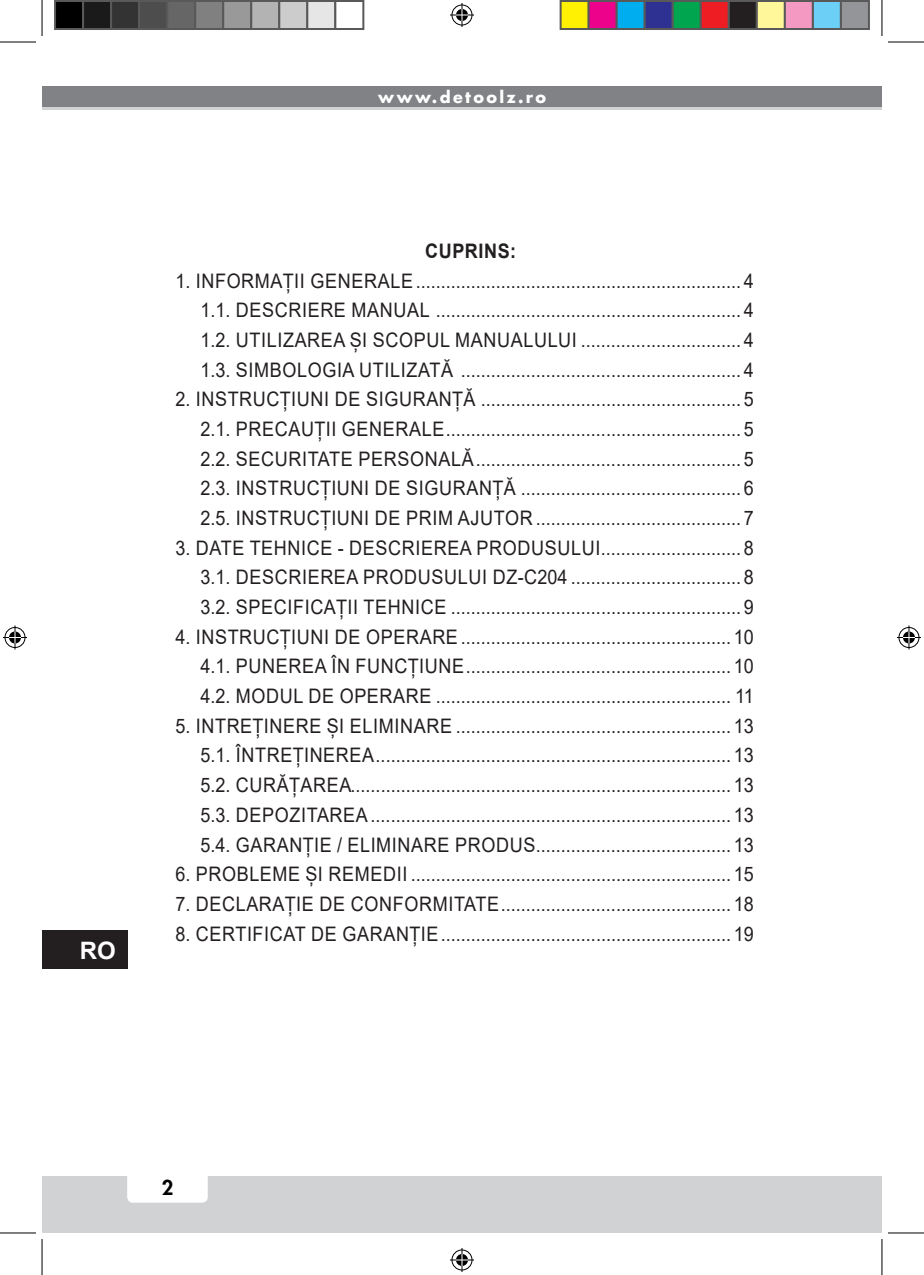
<style>
.page{position:relative;width:924px;height:1275px;background:#fff}
.page>*{position:absolute;margin:0;border:0;box-sizing:border-box;transform-origin:0 0}
.t1{font:700 24px "Arial";color:#fff}
.Cuprins-2{font:20px "Arial";letter-spacing:.035em;color:#231f20;scale:.9 1}
.Cuprins-1{font:20px "Arial";letter-spacing:.035em;color:#231f20;scale:.9 1}
.Testo_normale{font:700 20px "Arial";letter-spacing:.035em;color:#231f20;scale:.9 1}
.t2{font:800 20px "Futura";color:#000}
.t3{font:700 16px "Futura";letter-spacing:.15em;color:#fff}
</style>
<div class="page">
<div style="left:42px;top:1176px;width:839px;height:57px;background:#d1d2d4"></div>
<div style="left:127px;top:1162px;width:81px;height:40px;background:#fff;border-radius:6px"></div>
<div style="left:42px;top:86px;width:839px;height:24px;background:#808285"></div>
<hr style="left:42px;top:107px;width:839px;height:3px;background:#d1d2d4">
<div style="left:42px;top:930px;width:85px;height:39px;background:#231f20"></div>
<hr style="left:0;top:42px;width:36px;height:1px;background:#000">
<hr style="left:887px;top:42px;width:36px;height:1px;background:#000">
<hr style="left:0;top:1232px;width:36px;height:1px;background:#000">
<hr style="left:887px;top:1232px;width:36px;height:1px;background:#000">
<hr style="left:42px;top:0;width:1px;height:36px;background:#000">
<hr style="left:42px;top:1239px;width:1px;height:36px;background:#000">
<hr style="left:881px;top:0;width:1px;height:36px;background:#000">
<hr style="left:881px;top:1239px;width:1px;height:36px;background:#000">
<svg style="left:450px;top:3px;width:24px;height:24px"></svg>
<svg style="left:450px;top:1248px;width:24px;height:24px"></svg>
<svg style="left:3px;top:625px;width:24px;height:24px"></svg>
<svg style="left:897px;top:625px;width:23px;height:24px"></svg>
<div style="left:55px;top:1px;width:28px;height:28px;background:#000"></div>
<div style="left:54px;top:0;width:30px;height:30px;border:2px solid #595959"></div>
<div style="left:83px;top:1px;width:28px;height:28px;background:#1a1a1a"></div>
<div style="left:82px;top:0;width:30px;height:30px;border:2px solid #595959"></div>
<div style="left:111px;top:1px;width:28px;height:28px;background:#333"></div>
<div style="left:110px;top:0;width:30px;height:30px;border:2px solid #595959"></div>
<div style="left:139px;top:1px;width:28px;height:28px;background:#4d4d4d"></div>
<div style="left:138px;top:0;width:30px;height:30px;border:2px solid #595959"></div>
<div style="left:167px;top:1px;width:28px;height:28px;background:#666"></div>
<div style="left:166px;top:0;width:30px;height:30px;border:2px solid #595959"></div>
<div style="left:195px;top:1px;width:28px;height:28px;background:#808080"></div>
<div style="left:194px;top:0;width:30px;height:30px;border:2px solid #595959"></div>
<div style="left:223px;top:1px;width:28px;height:28px;background:#999"></div>
<div style="left:222px;top:0;width:30px;height:30px;border:2px solid #595959"></div>
<div style="left:251px;top:1px;width:28px;height:28px;background:#b3b3b3"></div>
<div style="left:250px;top:0;width:30px;height:30px;border:2px solid #595959"></div>
<div style="left:279px;top:1px;width:28px;height:28px;background:#ccc"></div>
<div style="left:278px;top:0;width:30px;height:30px;border:2px solid #595959"></div>
<div style="left:307px;top:1px;width:28px;height:28px;background:#e6e6e6"></div>
<div style="left:306px;top:0;width:30px;height:30px;border:2px solid #595959"></div>
<div style="left:334px;top:0;width:30px;height:30px;border:2px solid #595959"></div>
<div style="left:560px;top:1px;width:28px;height:28px;background:#fff101"></div>
<div style="left:559px;top:0;width:30px;height:30px;border:2px solid #595959"></div>
<div style="left:588px;top:1px;width:28px;height:28px;background:#ed028c"></div>
<div style="left:587px;top:0;width:30px;height:30px;border:2px solid #595959"></div>
<div style="left:616px;top:1px;width:28px;height:28px;background:#00aeef"></div>
<div style="left:615px;top:0;width:30px;height:30px;border:2px solid #595959"></div>
<div style="left:644px;top:1px;width:28px;height:28px;background:#2e3092"></div>
<div style="left:643px;top:0;width:30px;height:30px;border:2px solid #595959"></div>
<div style="left:672px;top:1px;width:28px;height:28px;background:#00a54f"></div>
<div style="left:671px;top:0;width:30px;height:30px;border:2px solid #595959"></div>
<div style="left:700px;top:1px;width:28px;height:28px;background:#ee1d23"></div>
<div style="left:699px;top:0;width:30px;height:30px;border:2px solid #595959"></div>
<div style="left:728px;top:1px;width:28px;height:28px;background:#231f20"></div>
<div style="left:727px;top:0;width:30px;height:30px;border:2px solid #595959"></div>
<div style="left:756px;top:1px;width:28px;height:28px;background:#fff79a"></div>
<div style="left:755px;top:0;width:30px;height:30px;border:2px solid #595959"></div>
<div style="left:784px;top:1px;width:28px;height:28px;background:#f499c2"></div>
<div style="left:783px;top:0;width:30px;height:30px;border:2px solid #595959"></div>
<div style="left:812px;top:1px;width:28px;height:28px;background:#6bcff6"></div>
<div style="left:811px;top:0;width:30px;height:30px;border:2px solid #595959"></div>
<div style="left:840px;top:1px;width:28px;height:28px;background:#939598"></div>
<div style="left:839px;top:0;width:30px;height:30px;border:2px solid #595959"></div>
<p class="t1" style="left:80px;top:933px;width:37px">RO</p>
<p class="t3" style="left:378px;top:86px;width:169px">www.detoolz.ro</p>
<p class="Testo_normale" style="left:425px;top:237px;width:103px">CUPRINS:</p>
<p class="Cuprins-1" style="left:175px;top:267px;width:644px">1. INFORMAȚII GENERALE................................................................. 4</p>
<p class="Cuprins-2" style="left:200px;top:296px;width:616px">1.1. DESCRIERE MANUAL ............................................................. 4</p>
<p class="Cuprins-2" style="left:200px;top:326px;width:616px">1.2. UTILIZAREA ȘI SCOPUL MANUALULUI ................................ 4</p>
<p class="Cuprins-2" style="left:200px;top:356px;width:616px">1.3. SIMBOLOGIA UTILIZATĂ ........................................................ 4</p>
<p class="Cuprins-1" style="left:175px;top:385px;width:644px">2. INSTRUCȚIUNI DE SIGURANȚĂ .................................................... 5</p>
<p class="Cuprins-2" style="left:200px;top:415px;width:616px">2.1. PRECAUȚII GENERALE........................................................... 5</p>
<p class="Cuprins-2" style="left:200px;top:445px;width:616px">2.2. SECURITATE PERSONALĂ..................................................... 5</p>
<p class="Cuprins-2" style="left:200px;top:474px;width:616px">2.3. INSTRUCȚIUNI DE SIGURANȚĂ ............................................ 6</p>
<p class="Cuprins-2" style="left:200px;top:504px;width:616px">2.5. INSTRUCȚIUNI DE PRIM AJUTOR ......................................... 7</p>
<p class="Cuprins-1" style="left:175px;top:534px;width:644px">3. DATE TEHNICE - DESCRIEREA PRODUSULUI............................ 8</p>
<p class="Cuprins-2" style="left:200px;top:563px;width:616px">3.1. DESCRIEREA PRODUSULUI DZ-C204 .................................. 8</p>
<p class="Cuprins-2" style="left:200px;top:593px;width:616px">3.2. SPECIFICAȚII TEHNICE .......................................................... 9</p>
<p class="Cuprins-1" style="left:175px;top:623px;width:644px">4. INSTRUCȚIUNI DE OPERARE...................................................... 10</p>
<p class="Cuprins-2" style="left:200px;top:652px;width:616px">4.1. PUNEREA ÎN FUNCȚIUNE..................................................... 10</p>
<p class="Cuprins-2" style="left:200px;top:682px;width:616px">4.2. MODUL DE OPERARE ........................................................... 11</p>
<p class="Cuprins-1" style="left:175px;top:712px;width:644px">5. INTREȚINERE ȘI ELIMINARE ....................................................... 13</p>
<p class="Cuprins-2" style="left:200px;top:741px;width:616px">5.1. ÎNTREȚINEREA....................................................................... 13</p>
<p class="Cuprins-2" style="left:200px;top:771px;width:616px">5.2. CURĂȚAREA............................................................................ 13</p>
<p class="Cuprins-2" style="left:200px;top:801px;width:616px">5.3. DEPOZITAREA........................................................................ 13</p>
<p class="Cuprins-2" style="left:200px;top:830px;width:616px">5.4. GARANȚIE / ELIMINARE PRODUS....................................... 13</p>
<p class="Cuprins-1" style="left:175px;top:860px;width:644px">6. PROBLEME ȘI REMEDII ................................................................ 15</p>
<p class="Cuprins-1" style="left:175px;top:890px;width:644px">7. DECLARAȚIE DE CONFORMITATE.............................................. 18</p>
<p class="Cuprins-1" style="left:175px;top:919px;width:644px">8. CERTIFICAT DE GARANȚIE.......................................................... 19</p>
<p class="t2" style="left:162px;top:1174px;width:13px">2</p>
</div>
